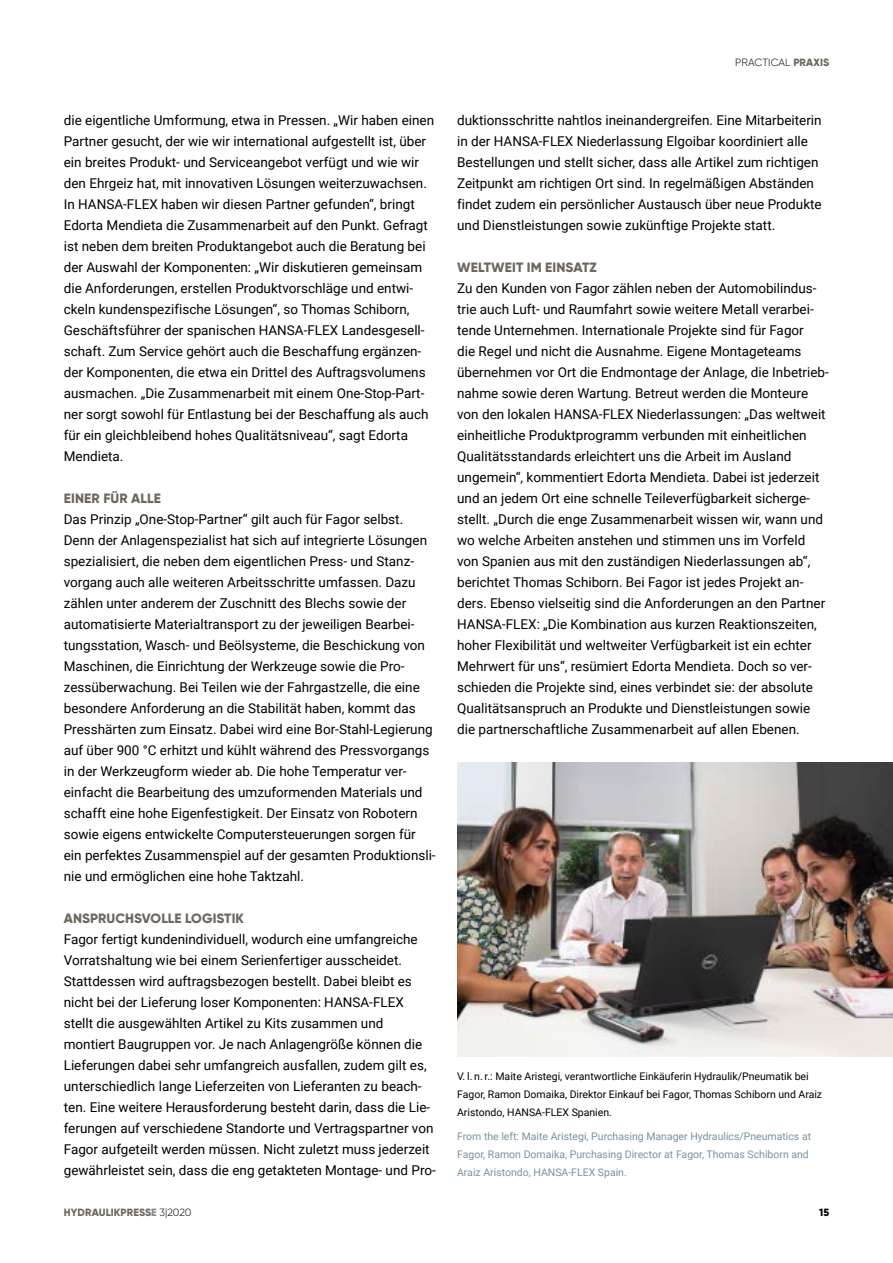
<style>
.page{position:relative;width:893px;height:1263px;background:#fff}
.page>*{position:absolute;margin:0;border:0;box-sizing:border-box;transform-origin:0 0}
.t1{font:13.5px/21px "Roboto";color:#000}
.t2{font:800 13.5px "Gilroy";letter-spacing:.01em;color:#6d675e}
.t3{font:10.5px/18px "Roboto";color:#000}
.t4{font:10.5px/18px "Roboto";color:#7a929e}
.t5{font:800 10.5px "Gilroy";letter-spacing:.01em;color:#6d675e}
.t6{font:300 10.5px "Gilroy";letter-spacing:.01em;color:#000}
.t7{font:800 10.5px "Gilroy";color:#000}
.s1{font-weight:800;color:#6d675e}
.s2{color:#878786}
.s3{font-weight:300;color:#000}
</style>
<div class="page">
<img style="left:457px;top:762px;width:436px;height:294px">
<p class="t1" style="left:64px;top:109px;width:372px">die eigentliche Umformung, etwa in Pressen. „Wir haben einen Partner gesucht, der wie wir international aufgestellt ist, über ein breites Produkt- und Serviceangebot verfügt und wie wir den Ehrgeiz hat, mit innovativen Lösungen weiterzuwachsen.<br>In HANSA-FLEX haben wir diesen Partner gefunden“, bringt Edorta Mendieta die Zusammenarbeit auf den Punkt. Gefragt ist neben dem breiten Produktangebot auch die Beratung bei der Auswahl der Komponenten: „Wir diskutieren gemeinsam die Anforderungen, erstellen Produktvorschläge und entwi&shy;ckeln kundenspezifische Lösungen“, so Thomas Schiborn, Geschäftsführer der spanischen HANSA-FLEX Landesgesell&shy;schaft. Zum Service gehört auch die Beschaffung ergänzen&shy;der Komponenten, die etwa ein Drittel des Auftragsvolumens ausmachen. „Die Zusammenarbeit mit einem One-Stop-Part&shy;ner sorgt sowohl für Entlastung bei der Beschaffung als auch für ein gleichbleibend hohes Qualitätsniveau“, sagt Edorta Mendieta.</p>
<p class="t2" style="left:64px;top:490px;width:99px">EINER FÜR ALLE</p>
<p class="t1" style="left:64px;top:508px;width:373px">Das Prinzip „One-Stop-Partner“ gilt auch für Fagor selbst.<br>Denn der Anlagenspezialist hat sich auf integrierte Lösungen spezialisiert, die neben dem eigentlichen Press- und Stanz&shy;vorgang auch alle weiteren Arbeitsschritte umfassen. Dazu zählen unter anderem der Zuschnitt des Blechs sowie der automatisierte Materialtransport zu der jeweiligen Bearbei&shy;tungsstation, Wasch- und Beölsysteme, die Beschickung von Maschinen, die Einrichtung der Werkzeuge sowie die Pro&shy;zessüberwachung. Bei Teilen wie der Fahrgastzelle, die eine besondere Anforderung an die Stabilität haben, kommt das Presshärten zum Einsatz. Dabei wird eine Bor-Stahl-Legierung auf über 900 °C erhitzt und kühlt während des Pressvorgangs in der Werkzeugform wieder ab. Die hohe Temperatur ver&shy;einfacht die Bearbeitung des umzuformenden Materials und schafft eine hohe Eigenfestigkeit. Der Einsatz von Robotern sowie eigens entwickelte Computersteuerungen sorgen für ein perfektes Zusammenspiel auf der gesamten Produktionsli&shy;nie und ermöglichen eine hohe Taktzahl.</p>
<p class="t2" style="left:64px;top:910px;width:182px">ANSPRUCHSVOLLE LOGISTIK</p>
<p class="t1" style="left:64px;top:928px;width:374px">Fagor fertigt kundenindividuell, wodurch eine umfangreiche Vorratshaltung wie bei einem Serienfertiger ausscheidet.<br>Stattdessen wird auftragsbezogen bestellt. Dabei bleibt es nicht bei der Lieferung loser Komponenten: HANSA-FLEX stellt die ausgewählten Artikel zu Kits zusammen und montiert Baugruppen vor. Je nach Anlagengröße können die Lieferungen dabei sehr umfangreich ausfallen, zudem gilt es, unterschiedlich lange Lieferzeiten von Lieferanten zu beach&shy;ten. Eine weitere Herausforderung besteht darin, dass die Lie&shy;ferungen auf verschiedene Standorte und Vertragspartner von Fagor aufgeteilt werden müssen. Nicht zuletzt muss jederzeit gewährleistet sein, dass die eng getakteten Montage- und Pro-</p>
<p class="t6" style="left:735px;top:56px;width:95px">PRACTICAL <span class="s1">PRAXIS</span></p>
<p class="t1" style="left:457px;top:109px;width:366px">duktionsschritte nahtlos ineinandergreifen. Eine Mitarbeiterin in der HANSA-FLEX Niederlassung Elgoibar koordiniert alle Bestellungen und stellt sicher, dass alle Artikel zum richtigen Zeitpunkt am richtigen Ort sind. In regelmäßigen Abständen findet zudem ein persönlicher Austausch über neue Produkte und Dienstleistungen sowie zukünftige Projekte statt.</p>
<p class="t2" style="left:457px;top:259px;width:141px">WELTWEIT IM EINSATZ</p>
<p class="t1" style="left:457px;top:277px;width:373px">Zu den Kunden von Fagor zählen neben der Automobilindus&shy;trie auch Luft- und Raumfahrt sowie weitere Metall verarbei&shy;tende Unternehmen. Internationale Projekte sind für Fagor<br>die Regel und nicht die Ausnahme. Eigene Montageteams übernehmen vor Ort die Endmontage der Anlage, die Inbetrieb&shy;nahme sowie deren Wartung. Betreut werden die Monteure von den lokalen HANSA-FLEX Niederlassungen: „Das weltweit einheitliche Produktprogramm verbunden mit einheitlichen Qualitätsstandards erleichtert uns die Arbeit im Ausland ungemein“, kommentiert Edorta Mendieta. Dabei ist jederzeit und an jedem Ort eine schnelle Teileverfügbarkeit sicherge&shy;stellt. „Durch die enge Zusammenarbeit wissen wir, wann und wo welche Arbeiten anstehen und stimmen uns im Vorfeld von Spanien aus mit den zuständigen Niederlassungen ab“, berichtet Thomas Schiborn. Bei Fagor ist jedes Projekt an&shy;ders. Ebenso vielseitig sind die Anforderungen an den Partner HANSA-FLEX: „Die Kombination aus kurzen Reaktionszeiten, hoher Flexibilität und weltweiter Verfügbarkeit ist ein echter Mehrwert für uns“, resümiert Edorta Mendieta. Doch so ver&shy;schieden die Projekte sind, eines verbindet sie: der absolute Qualitätsanspruch an Produkte und Dienstleistungen sowie die partnerschaftliche Zusammenarbeit auf allen Ebenen.</p>
<p class="t3" style="left:457px;top:1067px;width:367px">V. l. n. r.: Maite Aristegi, verantwortliche Einkäuferin Hydraulik/Pneumatik bei<br>Fagor, Ramon Domaika, Direktor Einkauf bei Fagor, Thomas Schiborn und Araiz<br>Aristondo, HANSA-FLEX Spanien.</p>
<p class="t4" style="left:457px;top:1127px;width:356px">From the left: Maite Aristegi, Purchasing Manager Hydraulics/Pneumatics at<br>Fagor, Ramon Domaika, Purchasing Director at Fagor, Thomas Schiborn and<br>Araiz Aristondo, HANSA-FLEX Spain.</p>
<p class="t5" style="left:64px;top:1206px;width:129px">HYDRAULIKPRESS<span class="s2">E</span> <span class="s3">3|2020</span></p>
<p class="t7" style="left:819px;top:1206px;width:12px">15</p>
</div>
